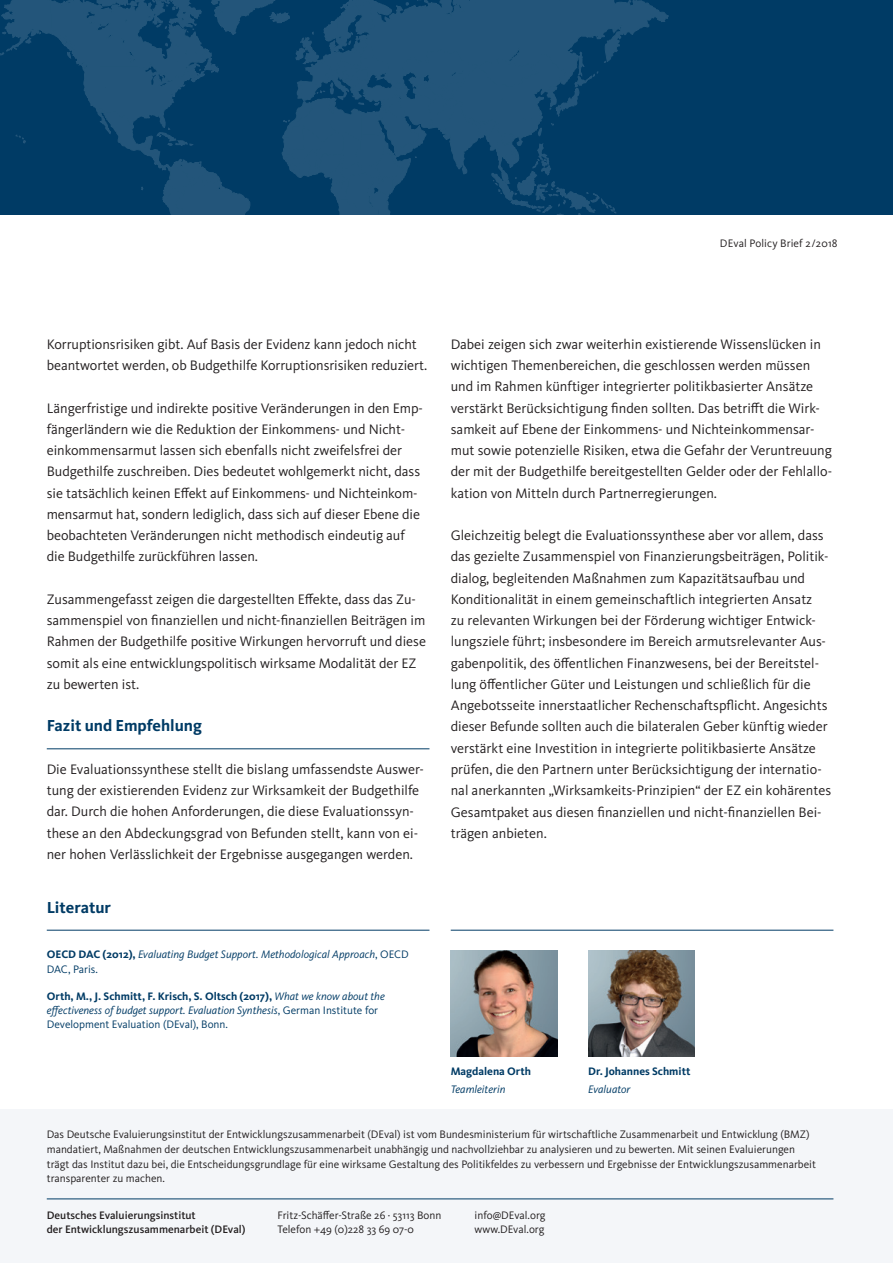
<style>
.page{position:relative;width:893px;height:1263px;background:#fff}
.page>*{position:absolute;margin:0;border:0;box-sizing:border-box;transform-origin:0 0}
.t1{font:700 16.5px "Kievit OT";color:#003b65}
.t2{font:14.25px/21.3px "Kievit OT";color:#231f20}
.t3{font:11.25px/14.9px "Kievit OT";color:#231f20}
.t4{font:italic 11.25px/14.2px "Kievit OT";color:#003b65}
.t5{font:500 11.25px "Kievit OT";color:#231f20}
.t6{font:700 11.25px "Kievit OT";color:#003b65}
.s1{font-weight:700;font-style:normal}
.s2{font-style:normal}
</style>
<div class="page">
<div style="left:0;top:0;width:893px;height:215px;background:#003b65"></div>
<svg style="left:0;top:0;width:669px;height:215px"></svg>
<hr style="left:47px;top:930px;width:382px;height:1px;background:#003b65">
<hr style="left:451px;top:930px;width:382px;height:1px;background:#003b65">
<hr style="left:47px;top:748px;width:382px;height:1px;background:#003b65">
<div style="left:0;top:1110px;width:893px;height:153px;background:#f4f6f9"></div>
<hr style="left:47px;top:1198px;width:786px;height:1px;background:#003b65">
<img style="left:588px;top:950px;width:106px;height:107px">
<img style="left:451px;top:950px;width:106px;height:107px">
<p class="t3" style="left:720px;top:236px;width:119px">DEval Policy Brief 2/2018</p>
<p class="t2" style="left:47px;top:333px;width:382px">Korruptionsrisiken gibt. Auf Basis der Evidenz kann jedoch nicht beantwortet werden, ob Budgethilfe Korruptionsrisiken reduziert.</p>
<p class="t2" style="left:47px;top:397px;width:378px">Längerfristige und indirekte positive Veränderungen in den Emp&shy;fängerländern wie die Reduktion der Einkommens- und Nicht&shy;einkommensarmut lassen sich ebenfalls nicht zweifelsfrei der Budgethilfe zuschreiben. Dies bedeutet wohlgemerkt nicht, dass sie tatsächlich keinen Effekt auf Einkommens- und Nichteinkom&shy;mensarmut hat, sondern lediglich, dass sich auf dieser Ebene die beobachteten Veränderungen nicht methodisch eindeutig auf die Budgethilfe zurückführen lassen.</p>
<p class="t2" style="left:47px;top:589px;width:381px">Zusammengefasst zeigen die dargestellten Effekte, dass das Zu&shy;sammenspiel von finanziellen und nicht-finanziellen Beiträgen im Rahmen der Budgethilfe positive Wirkungen hervorruft und diese somit als eine entwicklungspolitisch wirksame Modalität der EZ zu bewerten ist.</p>
<p class="t1" style="left:47px;top:716px;width:157px">Fazit und Empfehlung</p>
<p class="t2" style="left:47px;top:759px;width:379px">Die Evaluationssynthese stellt die bislang umfassendste Auswer&shy;tung der existierenden Evidenz zur Wirksamkeit der Budgethilfe dar. Durch die hohen Anforderungen, die diese Evaluationssyn&shy;these an den Abdeckungsgrad von Befunden stellt, kann von ei&shy;ner hohen Verlässlichkeit der Ergebnisse ausgegangen werden.</p>
<p class="t1" style="left:47px;top:898px;width:66px">Literatur</p>
<p class="t4" style="left:47px;top:947px;width:364px"><span class="s1">OECD DAC (2012),</span> Evaluating Budget Support. Methodological Approach<span class="s2">, OECD<br>DAC, Paris.</span></p>
<p class="t4" style="left:47px;top:989px;width:340px"><span class="s1">Orth, M., J. Schmitt, F. Krisch, S. Oltsch (2017),</span> What we know about the effectiveness of budget support. Evaluation Synthesis<span class="s2">, German Institute for<br>Development Evaluation (DEval), Bonn.</span></p>
<p class="t2" style="left:451px;top:333px;width:383px">Dabei zeigen sich zwar weiterhin existierende Wissenslücken in wichtigen Themenbereichen, die geschlossen werden müssen und im Rahmen künftiger integrierter politikbasierter Ansätze verstärkt Berücksichtigung finden sollten. Das betrifft die Wirk&shy;samkeit auf Ebene der Einkommens- und Nichteinkommensar&shy;mut sowie potenzielle Risiken, etwa die Gefahr der Veruntreuung der mit der Budgethilfe bereitgestellten Gelder oder der Fehlallo&shy;kation von Mitteln durch Partnerregierungen.</p>
<p class="t2" style="left:451px;top:525px;width:382px">Gleichzeitig belegt die Evaluationssynthese aber vor allem, dass das gezielte Zusammenspiel von Finanzierungsbeiträgen, Politik&shy;dialog, begleitenden Maßnahmen zum Kapazitätsaufbau und Konditionalität in einem gemeinschaftlich integrierten Ansatz<br>zu relevanten Wirkungen bei der Förderung wichtiger Entwick&shy;lungsziele führt; insbesondere im Bereich armutsrelevanter Aus&shy;gabenpolitik, des öffentlichen Finanzwesens, bei der Bereitstel&shy;lung öffentlicher Güter und Leistungen und schließlich für die Angebotsseite innerstaatlicher Rechenschaftspflicht. Angesichts dieser Befunde sollten auch die bilateralen Geber künftig wieder verstärkt eine Investition in integrierte politikbasierte Ansätze prüfen, die den Partnern unter Berücksichtigung der internatio&shy;nal anerkannten „Wirksamkeits-Prinzipien“ der EZ ein kohärentes Gesamtpaket aus diesen finanziellen und nicht-finanziellen Bei&shy;trägen anbieten.</p>
<p class="t6" style="left:451px;top:1065px;width:82px">Magdalena Orth</p>
<p class="t4" style="left:451px;top:1082px;width:56px">Teamleiterin</p>
<p class="t6" style="left:588px;top:1065px;width:104px">Dr. Johannes Schmitt</p>
<p class="t4" style="left:588px;top:1082px;width:44px">Evaluator</p>
<p class="t3" style="left:47px;top:1127px;width:771px">Das Deutsche Evaluierungsinstitut der Entwicklungszusammenarbeit (DEval) ist vom Bundesministerium für wirtschaftliche Zusammenarbeit und Entwicklung (BMZ) mandatiert, Maßnahmen der deutschen Entwicklungszusammenarbeit unabhängig und nachvollziehbar zu analysieren und zu bewerten. Mit seinen Evaluierungen trägt das Institut dazu bei, die Entscheidungsgrundlage für eine wirksame Gestaltung des Politikfeldes zu verbessern und Ergebnisse der Entwicklungszusammenarbeit transparenter zu machen.</p>
<p class="t5" style="left:47px;top:1208px;width:151px">Deutsches Evaluierungsinstitut</p>
<p class="t3" style="left:277px;top:1207px;width:165px">Fritz-Schäffer-Straße 26 · 53113 Bonn</p>
<p class="t3" style="left:475px;top:1207px;width:72px">info@DEval.org</p>
<p class="t5" style="left:47px;top:1223px;width:200px">der Entwicklungszusammenarbeit (DEval)</p>
<p class="t3" style="left:277px;top:1222px;width:138px">Telefon +49 (0)228 33 69 07-0</p>
<p class="t3" style="left:475px;top:1222px;width:71px">www.DEval.org</p>
</div>
